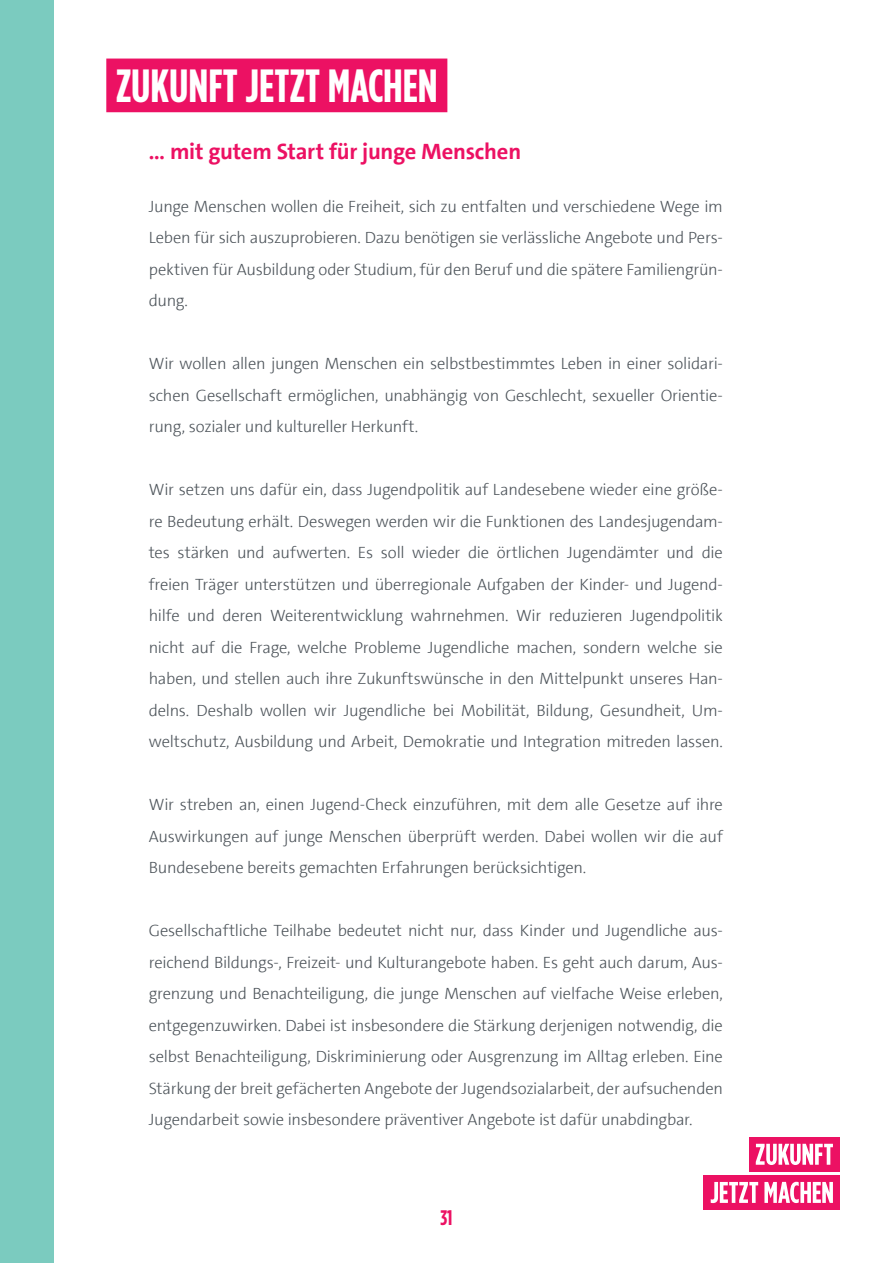
<style>
.page{position:relative;width:893px;height:1263px;background:#fff}
.page>*{position:absolute;margin:0;border:0;box-sizing:border-box;transform-origin:0 0}
.t1{font:700 46.5px "Gotham Condensed";color:#fff}
.t2{font:700 22.5px "SPD The Sans";letter-spacing:-.01em;color:#ec1163}
.t3{font:700 21px "Gotham Condensed";color:#ec1163}
.t4{font:300 16.5px/31.5px "SPD The Sans";letter-spacing:-.015em;color:#4d545a;text-align:justify}
</style>
<div class="page">
<div style="left:0;top:0;width:53px;height:1263px;background:#7bcbbf"></div>
<div style="left:749px;top:1137px;width:91px;height:34px;background:#ec1163"></div>
<svg style="left:756px;top:1144px;width:77px;height:21px"></svg>
<div style="left:704px;top:1175px;width:136px;height:35px;background:#ec1163"></div>
<svg style="left:711px;top:1182px;width:122px;height:21px"></svg>
<div style="left:106px;top:59px;width:341px;height:53px;background:#ec1163"></div>
<h1 class="t1" style="left:116px;top:58px;width:323px">ZUKUNFT JETZT MACHEN</h1>
<h2 class="t2" style="left:149px;top:137px;width:374px">… mit gutem Start für junge Menschen</h2>
<p class="t4" style="left:149px;top:190px;width:576px">Junge Menschen wollen die Freiheit, sich zu entfalten und verschiedene Wege im Leben für sich auszuprobieren. Dazu benötigen sie verlässliche Angebote und Pers&shy;pektiven für Ausbildung oder Studium, für den Beruf und die spätere Familiengrün&shy;dung.</p>
<p class="t4" style="left:149px;top:348px;width:576px">Wir wollen allen jungen Menschen ein selbstbestimmtes Leben in einer solidari&shy;schen Gesellschaft ermöglichen, unabhängig von Geschlecht, sexueller Orientie&shy;rung, sozialer und kultureller Herkunft.</p>
<p class="t4" style="left:149px;top:474px;width:576px">Wir setzen uns dafür ein, dass Jugendpolitik auf Landesebene wieder eine größe&shy;re Bedeutung erhält. Deswegen werden wir die Funktionen des Landesjugendam&shy;tes stärken und aufwerten. Es soll wieder die örtlichen Jugendämter und die freien Träger unterstützen und überregionale Aufgaben der Kinder- und Jugend&shy;hilfe und deren Weiterentwicklung wahrnehmen. Wir reduzieren Jugendpolitik nicht auf die Frage, welche Probleme Jugendliche machen, sondern welche sie haben, und stellen auch ihre Zukunftswünsche in den Mittelpunkt unseres Han&shy;delns. Deshalb wollen wir Jugendliche bei Mobilität, Bildung, Gesundheit, Um&shy;weltschutz, Ausbildung und Arbeit, Demokratie und Integration mitreden lassen.</p>
<p class="t4" style="left:149px;top:789px;width:576px">Wir streben an, einen Jugend-Check einzuführen, mit dem alle Gesetze auf ihre Auswirkungen auf junge Menschen überprüft werden. Dabei wollen wir die auf Bundesebene bereits gemachten Erfahrungen berücksichtigen.</p>
<p class="t4" style="left:149px;top:915px;width:576px">Gesellschaftliche Teilhabe bedeutet nicht nur, dass Kinder und Jugendliche aus&shy;reichend Bildungs-, Freizeit- und Kulturangebote haben. Es geht auch darum, Aus&shy;grenzung und Benachteiligung, die junge Menschen auf vielfache Weise erleben, entgegenzuwirken. Dabei ist insbesondere die Stärkung derjenigen notwendig, die selbst Benachteiligung, Diskriminierung oder Ausgrenzung im Alltag erleben. Eine Stärkung der breit gefächerten Angebote der Jugendsozialarbeit, der aufsuchenden Jugendarbeit sowie insbesondere präventiver Angebote ist dafür unabdingbar.</p>
<p class="t3" style="left:440px;top:1205px;width:14px">31</p>
</div>
